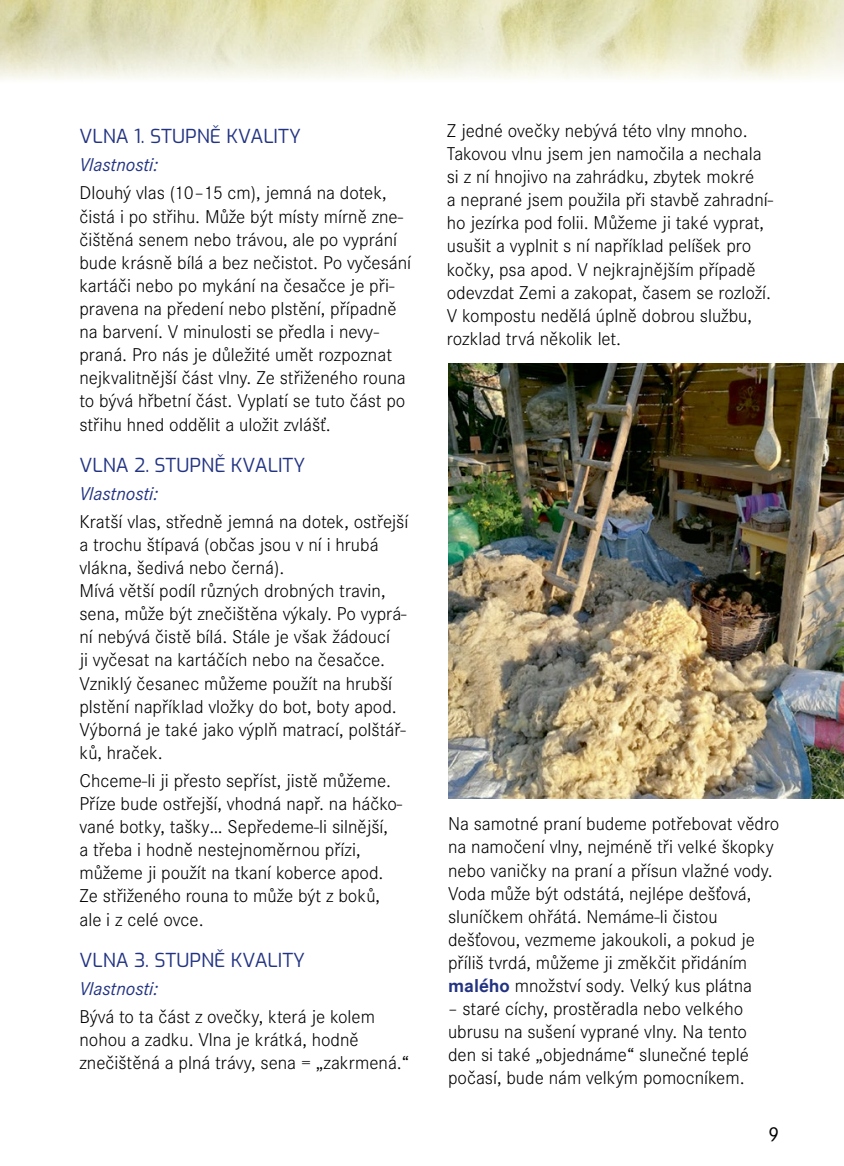
<style>
.page{position:relative;width:844px;height:1166px;background:#fff}
.page>*{position:absolute;margin:0;border:0;box-sizing:border-box;transform-origin:0 0}
.t1{font:21px "Corporate STOT";color:#000}
.chlebak{font:300 19.25px/23.1px "Corporate STOT";color:#000}
.nadpis{font:19.25px "Exo";color:#223382}
.chlebak-2{font:italic 19.25px "Corporate STOT";color:#223382}
.s1{font-weight:700;color:#223382}
</style>
<div class="page">
<img style="left:448px;top:363px;width:395px;height:436px">
<img style="left:0;top:0;width:843px;height:80px">
<p class="nadpis" style="left:79px;top:122px;width:223px">VLNA 1. STUPNĚ KVALITY</p>
<p class="chlebak-2" style="left:79px;top:154px;width:80px">Vlastnosti:</p>
<p class="chlebak" style="left:79px;top:182px;width:333px">Dlouhý vlas (10–15 cm), jemná na dotek, čistá i po střihu. Může být místy mírně zne&shy;čištěná senem nebo trávou, ale po vyprání bude krásně bílá a bez nečistot. Po vyčesání kartáči nebo po mykání na česačce je při&shy;pravena na předení nebo plstění, případně na barvení. V minulosti se předla i nevy&shy;praná. Pro nás je důležité umět rozpoznat nejkvalitnější část vlny. Ze střiženého rouna to bývá hřbetní část. Vyplatí se tuto část po střihu hned oddělit a uložit zvlášť.</p>
<p class="nadpis" style="left:79px;top:450px;width:227px">VLNA 2. STUPNĚ KVALITY</p>
<p class="chlebak-2" style="left:79px;top:482px;width:80px">Vlastnosti:</p>
<p class="chlebak" style="left:79px;top:510px;width:330px">Kratší vlas, středně jemná na dotek, ostřejší a trochu štípavá (občas jsou v ní i hrubá vlákna, šedivá nebo černá).<br>Mívá větší podíl různých drobných travin, sena, může být znečištěna výkaly. Po vyprá&shy;ní nebývá čistě bílá. Stále je však žádoucí<br>ji vyčesat na kartáčích nebo na česačce.<br>Vzniklý česanec můžeme použít na hrubší plstění například vložky do bot, boty apod.<br>Výborná je také jako výplň matrací, polštář&shy;ků, hraček.</p>
<p class="chlebak" style="left:79px;top:769px;width:324px">Chceme-li ji přesto sepříst, jistě můžeme.<br>Příze bude ostřejší, vhodná např. na háčko&shy;vané botky, tašky… Sepředeme-li silnější,<br>a třeba i hodně nestejnoměrnou přízi, můžeme ji použít na tkaní koberce apod.<br>Ze střiženého rouna to může být z boků, ale i z celé ovce.</p>
<p class="nadpis" style="left:79px;top:945px;width:227px">VLNA 3. STUPNĚ KVALITY</p>
<p class="chlebak-2" style="left:79px;top:977px;width:80px">Vlastnosti:</p>
<p class="chlebak" style="left:79px;top:1005px;width:331px">Bývá to ta část z ovečky, která je kolem nohou a zadku. Vlna je krátká, hodně znečištěná a plná trávy, sena = „zakrmená.“</p>
<p class="chlebak" style="left:446px;top:119px;width:328px">Z jedné ovečky nebývá této vlny mnoho.<br>Takovou vlnu jsem jen namočila a nechala si z ní hnojivo na zahrádku, zbytek mokré<br>a neprané jsem použila při stavbě zahradní&shy;ho jezírka pod folii. Můžeme ji také vyprat, usušit a vyplnit s ní například pelíšek pro kočky, psa apod. V nejkrajnějším případě odevzdat Zemi a zakopat, časem se rozloží.<br>V kompostu nedělá úplně dobrou službu, rozklad trvá několik let.</p>
<p class="chlebak" style="left:448px;top:812px;width:333px">Na samotné praní budeme potřebovat vědro na namočení vlny, nejméně tři velké škopky nebo vaničky na praní a přísun vlažné vody.<br>Voda může být odstátá, nejlépe dešťová, sluníčkem ohřátá. Nemáme-li čistou dešťovou, vezmeme jakoukoli, a pokud je příliš tvrdá, můžeme ji změkčit přidáním <span class="s1">malého</span> množství sody. Velký kus plátna</p>
<p class="chlebak" style="left:448px;top:997px;width:302px">– staré cíchy, prostěradla nebo velkého ubrusu na sušení vyprané vlny. Na tento den si také „objednáme“ slunečné teplé počasí, bude nám velkým pomocníkem.</p>
<p class="t1" style="left:768px;top:1122px;width:13px">9</p>
</div>
